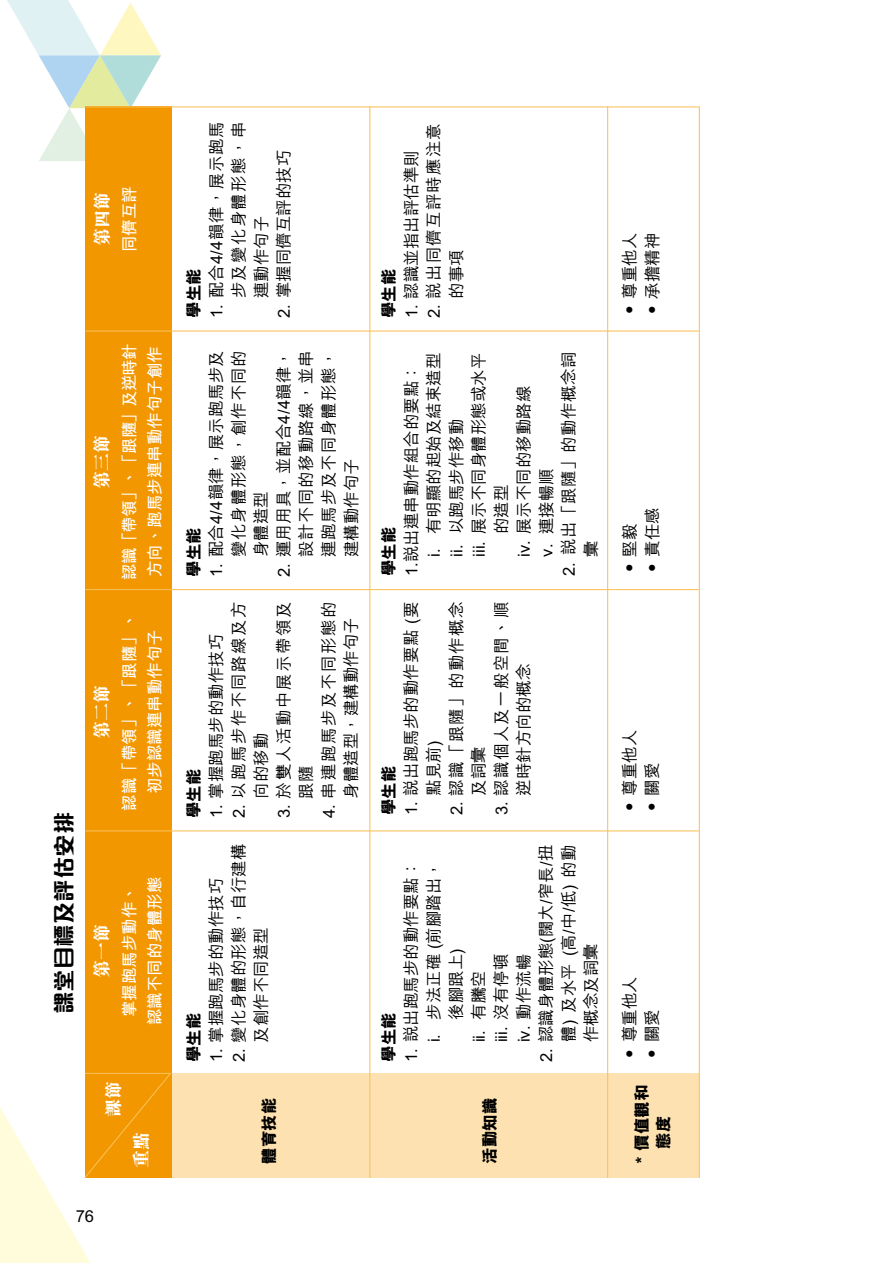
<style>
.page{position:relative;width:893px;height:1263px;background:#fff}
.page>*{position:absolute;margin:0;border:0;box-sizing:border-box;transform-origin:0 0}
.t1{font:800 22.5px "M Qing Hua HK";color:#000}
.t2{font:800 18px "M Sung HK";color:#fff}
.t3{font:500 16.5px/22.5px "M Hei HK";color:#000;text-align:justify}
.t4{font:700 16.5px/25.2px "M Hei HK";color:#fff;text-align:center}
.t5{font:500 16.5px/22.5px "M Hei HK";letter-spacing:.095em;color:#000}
.t6{font:800 16.5px/21.6px "M Hei HK";color:#000}
.t7{font:500 16.5px/22.5px "M Hei HK";letter-spacing:.075em;color:#000}
.t8{font:500 16.5px/22.5px "M Hei HK";letter-spacing:.03em;color:#000}
.t9{font:500 16.5px/22.5px "M Hei HK";letter-spacing:.07em;color:#000}
</style>
<div class="page">
<svg style="left:7px;top:0;width:154px;height:161px"></svg>
<div style="left:121px;top:1073px;width:578px;height:105px;background:#fde1b0"></div>
<div style="left:85px;top:106px;width:86px;height:1072px;background:#f39700"></div>
<svg style="left:0;top:1072px;width:172px;height:191px"></svg>
<hr style="left:85px;top:330px;width:614px;height:2px;background:#f9c159">
<hr style="left:85px;top:106px;width:614px;height:1px;background:#f9c159">
<hr style="left:85px;top:589px;width:614px;height:1px;background:#f9c159">
<hr style="left:85px;top:830px;width:614px;height:1px;background:#f9c159">
<hr style="left:369px;top:106px;width:1px;height:1072px;background:#f9c159">
<hr style="left:699px;top:106px;width:1px;height:1072px;background:#f9c159">
<hr style="left:607px;top:106px;width:1px;height:1072px;background:#f9c159">
<p class="t2" style="left:90px;top:246px;width:55px;rotate:-90deg">第四節</p>
<p class="t4" style="left:116px;top:252px;width:67px;rotate:-90deg">同儕互評</p>
<h1 class="t1" style="left:48px;top:1014px;width:204px;rotate:-90deg">課堂目標及評估安排</h1>
<p class="t2" style="left:89px;top:489px;width:55px;rotate:-90deg">第三節</p>
<p class="t4" style="left:116px;top:579px;width:237px;text-align:left;rotate:-90deg">認識「帶領」、「跟隨」及逆時針方向、跑馬步連串動作句子創作</p>
<p class="t2" style="left:89px;top:739px;width:55px;rotate:-90deg">第二節</p>
<p class="t4" style="left:116px;top:811px;width:199px;rotate:-90deg">認識「帶領」、「跟隨」、初步認識連串動作句子</p>
<p class="t2" style="left:89px;top:978px;width:55px;rotate:-90deg">第一節</p>
<p class="t4" style="left:116px;top:1025px;width:150px;rotate:-90deg">掌握跑馬步動作、認識不同的身體形態</p>
<p class="t2" style="left:101px;top:1116px;width:37px;rotate:-90deg">課節</p>
<p class="t2" style="left:129px;top:1168px;width:37px;rotate:-90deg">重點</p>
<p class="t3" style="left:76px;top:1203px;width:20px">76</p>
<p class="t3" style="left:204px;top:298px;width:178px;text-indent:-20px;rotate:-90deg">1. 配合4/4韻律，展示跑馬步及變化身體形態，串連動作句子</p>
<p class="t3" style="left:271px;top:318px;width:170px;rotate:-90deg">2. 掌握同儕互評的技巧</p>
<p class="t6" style="left:183px;top:318px;width:51px;rotate:-90deg">學生能</p>
<p class="t3" style="left:204px;top:557px;width:209px;text-indent:-20px;rotate:-90deg">1. 配合4/4韻律，展示跑馬步及變化身體形態，創作不同的身體造型</p>
<p class="t3" style="left:271px;top:557px;width:209px;text-indent:-20px;rotate:-90deg">2. 運用用具，並配合4/4韻律，設計不同的移動路線，並串連跑馬步及不同身體形態，建構動作句子</p>
<p class="t6" style="left:183px;top:577px;width:51px;rotate:-90deg">學生能</p>
<p class="t5" style="left:226px;top:798px;width:199px;text-indent:-20px;rotate:-90deg">2. 以跑馬步作不同路線及方向的移動</p>
<p class="t5" style="left:271px;top:798px;width:199px;text-indent:-20px;rotate:-90deg">3. 於雙人活動中展示帶領及跟隨</p>
<p class="t5" style="left:316px;top:818px;width:219px;text-align:center;rotate:-90deg">4. 串連跑馬步及不同形態的身體造型，建構動作句子</p>
<p class="t3" style="left:204px;top:818px;width:186px;rotate:-90deg">1. 掌握跑馬步的動作技巧</p>
<p class="t6" style="left:183px;top:818px;width:51px;rotate:-90deg">學生能</p>
<p class="t3" style="left:226px;top:1042px;width:201px;text-indent:-20px;rotate:-90deg">2. 變化身體的形態，自行建構及創作不同造型</p>
<p class="t3" style="left:204px;top:1062px;width:186px;rotate:-90deg">1. 掌握跑馬步的動作技巧</p>
<p class="t6" style="left:183px;top:1062px;width:51px;rotate:-90deg">學生能</p>
<p class="t9" style="left:421px;top:299px;width:177px;text-indent:-20px;rotate:-90deg">2. 說出同儕互評時應注意的事項</p>
<p class="t3" style="left:399px;top:318px;width:170px;rotate:-90deg">1. 認識並指出評估準則</p>
<p class="t6" style="left:378px;top:318px;width:51px;rotate:-90deg">學生能</p>
<p class="t8" style="left:556px;top:557px;width:207px;text-indent:-20px;rotate:-90deg">2. 說出「跟隨」的動作概念詞彙</p>
<p class="t3" style="left:421px;top:557px;width:206px;rotate:-90deg">i. 有明顯的起始及結束造型</p>
<p class="t3" style="left:466px;top:557px;width:206px;rotate:-90deg">iii. 展示不同身體形態或水平</p>
<p class="t3" style="left:399px;top:576px;width:213px;rotate:-90deg">1.說出連串動作組合的要點：</p>
<p class="t3" style="left:511px;top:557px;width:173px;rotate:-90deg">iv. 展示不同的移動路線</p>
<p class="t3" style="left:444px;top:557px;width:140px;rotate:-90deg">ii. 以跑馬步作移動</p>
<p class="t3" style="left:534px;top:557px;width:90px;rotate:-90deg">v. 連接暢順</p>
<p class="t3" style="left:489px;top:534px;width:51px;rotate:-90deg">的造型</p>
<p class="t6" style="left:378px;top:576px;width:51px;rotate:-90deg">學生能</p>
<p class="t3" style="left:399px;top:795px;width:195px;text-indent:-20px;rotate:-90deg">1. 說出跑馬步的動作要點 (要點見前)</p>
<p class="t7" style="left:444px;top:795px;width:195px;text-indent:-20px;rotate:-90deg">2. 認識「跟隨」的動作概念及詞彙</p>
<p class="t7" style="left:489px;top:795px;width:195px;text-indent:-20px;rotate:-90deg">3. 認識個人及一般空間、順逆時針方向的概念</p>
<p class="t6" style="left:378px;top:815px;width:51px;rotate:-90deg">學生能</p>
<p class="t3" style="left:534px;top:1042px;width:199px;text-indent:-20px;rotate:-90deg">2. 認識身體形態(闊大/窄長/扭體) 及水平 (高/中/低) 的動作概念及詞彙</p>
<p class="t3" style="left:399px;top:1062px;width:203px;rotate:-90deg">1. 說出跑馬步的動作要點：</p>
<p class="t3" style="left:421px;top:1042px;width:183px;rotate:-90deg">i. 步法正確 (前腳踏出，</p>
<p class="t3" style="left:444px;top:1020px;width:73px;rotate:-90deg">後腳跟上)</p>
<p class="t3" style="left:489px;top:1042px;width:90px;rotate:-90deg">iii. 沒有停頓</p>
<p class="t3" style="left:511px;top:1042px;width:90px;rotate:-90deg">iv. 動作流暢</p>
<p class="t3" style="left:466px;top:1042px;width:74px;rotate:-90deg">ii. 有騰空</p>
<p class="t6" style="left:378px;top:1062px;width:51px;rotate:-90deg">學生能</p>
<p class="t6" style="left:258px;top:1164px;width:67px;rotate:-90deg">體育技能</p>
<p class="t6" style="left:479px;top:1164px;width:67px;rotate:-90deg">活動知識</p>
<p class="t3" style="left:617px;top:318px;width:87px;rotate:-90deg">• 尊重他人</p>
<p class="t3" style="left:640px;top:318px;width:87px;rotate:-90deg">• 承擔精神</p>
<p class="t3" style="left:640px;top:576px;width:71px;rotate:-90deg">• 責任感</p>
<p class="t3" style="left:617px;top:576px;width:54px;rotate:-90deg">• 堅毅</p>
<p class="t3" style="left:617px;top:815px;width:87px;rotate:-90deg">• 尊重他人</p>
<p class="t3" style="left:640px;top:815px;width:54px;rotate:-90deg">• 關愛</p>
<p class="t3" style="left:617px;top:1062px;width:87px;rotate:-90deg">• 尊重他人</p>
<p class="t3" style="left:640px;top:1062px;width:54px;rotate:-90deg">• 關愛</p>
<p class="t6" style="left:631px;top:1148px;width:65px;text-indent:-15px;rotate:-90deg">* 價值觀和態度</p>
</div>
